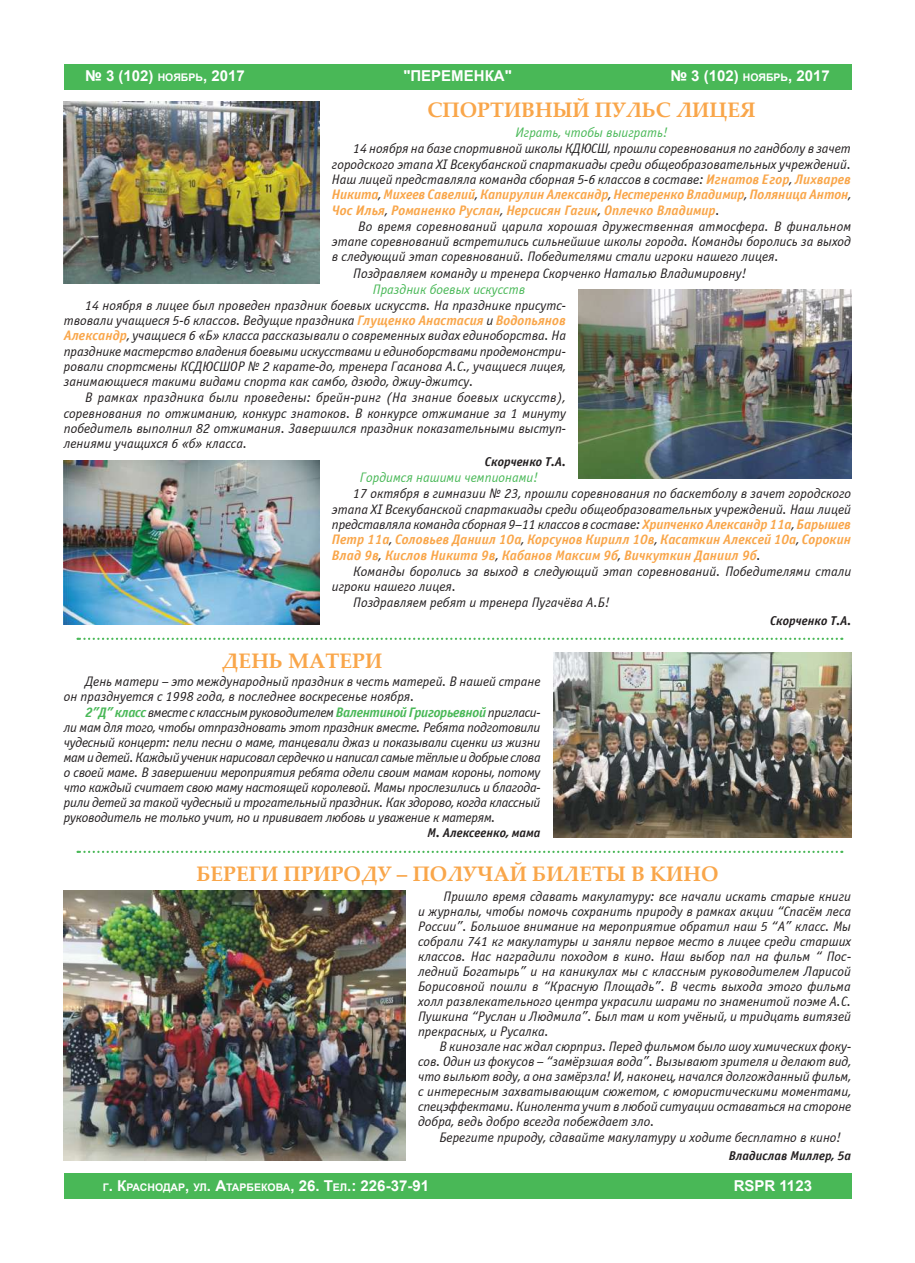
<style>
.page{position:relative;width:915px;height:1263px;background:#fff}
.page>*{position:absolute;margin:0;border:0;box-sizing:border-box;transform-origin:0 0}
.t1{font:700 21px "Palatino Linotype";color:#f9a64a}
.t2{font:700 15px "Arial";color:#fff}
.t3{font:italic 13.8px/15px "Officina Sans C";color:#231f20;text-align:justify}
.t4{font:italic 13.8px "Officina Sans C";color:#49b857}
.t5{font:italic 700 12.75px "Officina Sans C";color:#231f20}
.t6{font:700 10.5px "Arial";color:#fff}
.s1{font-size:10.5px}
.s2{font-weight:700;color:#f9a64a}
.s3{font-weight:700;color:#49b857}
.s4{font-size:15px}
</style>
<div class="page">
<div style="left:64px;top:1174px;width:786px;height:25px;background:#49b857"></div>
<div style="left:64px;top:64px;width:786px;height:25px;background:#49b857"></div>
<svg style="left:77px;top:638px;width:765px;height:2px"></svg>
<img style="left:64px;top:102px;width:255px;height:181px">
<img style="left:578px;top:289px;width:272px;height:189px">
<img style="left:64px;top:460px;width:255px;height:165px">
<img style="left:553px;top:652px;width:297px;height:185px">
<img style="left:64px;top:891px;width:341px;height:270px">
<svg style="left:77px;top:851px;width:765px;height:2px"></svg>
<p class="t2" style="left:85px;top:66px;width:161px">№ 3 (102) <span class="s1">ноябрь</span>, 2017</p>
<p class="t2" style="left:403px;top:66px;width:110px">"ПЕРЕМЕНКА"</p>
<p class="t2" style="left:670px;top:66px;width:161px">№ 3 (102) <span class="s1">ноябрь</span>, 2017</p>
<h1 class="t1" style="left:427px;top:95px;width:330px">Спортивный пульс лицея</h1>
<p class="t4" style="left:515px;top:125px;width:154px">Играть, чтобы выиграть!</p>
<p class="t3" style="left:332px;top:141px;width:520px;text-indent:21px">14 ноября на базе спортивной школы КДЮСШ, прошли соревнования по гандболу в зачет городского этапа XI Всекубанской спартакиады среди общеобразовательных учреждений.<br>Наш лицей представляла команда сборная 5-6 классов в составе: <span class="s2">Игнатов Егор</span>, <span class="s2">Лихварев Никита</span>, <span class="s2">Михеев Савелий</span>, <span class="s2">Капирулин Александр</span>, <span class="s2">Нестеренко Владимир</span>, <span class="s2">Поляница Антон</span>, <span class="s2">Чос Илья</span>, <span class="s2">Романенко Руслан</span>, <span class="s2">Нерсисян Гагик</span>, <span class="s2">Оплечко Владимир</span>.</p>
<p class="t3" style="left:358px;top:219px;width:494px">Во время соревнований царила хорошая дружественная атмосфера. В финальном</p>
<p class="t3" style="left:332px;top:234px;width:520px">этапе соревнований встретились сильнейшие школы города. Команды боролись за выход</p>
<p class="t3" style="left:332px;top:250px;width:448px">в следующий этап соревнований. Победителями стали игроки нашего лицея.</p>
<p class="t3" style="left:353px;top:266px;width:394px">Поздравляем команду и тренера Скорченко Наталью Владимировну!</p>
<p class="t4" style="left:373px;top:281px;width:154px">Праздник боевых искусств</p>
<p class="t3" style="left:64px;top:298px;width:503px;text-indent:21px">14 ноября в лицее был проведен праздник боевых искусств. На празднике присутс&shy;твовали учащиеся 5-6 классов. Ведущие праздника <span class="s2">Глущенко Анастасия</span> и <span class="s2">Водопьянов Александр</span>, учащиеся 6 «Б» класса рассказывали о современных видах единоборства. На празднике мастерство владения боевыми искусствами и единоборствами продемонстри&shy;ровали спортсмены КСДЮСШОР № 2 карате-до, тренера Гасанова А.С., учащиеся лицея, занимающиеся такими видами спорта как самбо, дзюдо, джиу-джитсу.</p>
<p class="t3" style="left:64px;top:390px;width:503px;text-indent:21px">В рамках праздника были проведены: брейн-ринг (На знание боевых искусств), соревнования по отжиманию, конкурс знатоков. В конкурсе отжимание за 1 минуту победитель выполнил 82 отжимания. Завершился праздник показательными выступ&shy;лениями учащихся 6 «б» класса.</p>
<p class="t5" style="left:485px;top:455px;width:82px">Скорченко Т.А.</p>
<p class="t4" style="left:360px;top:470px;width:180px">Гордимся нашими чемпионами!</p>
<p class="t3" style="left:332px;top:486px;width:520px;text-indent:21px">17 октября в гимназии № 23, прошли соревнования по баскетболу в зачет городского этапа XI Всекубанской спартакиады среди общеобразовательных учреждений. Наш лицей представляла команда сборная 9–11 классов в составе: <span class="s2">Хрипченко Александр 11а</span>, <span class="s2">Барышев Петр 11а</span>, <span class="s2">Соловьев Даниил 10а</span>, <span class="s2">Корсунов Кирилл 10в</span>, <span class="s2">Касаткин Алексей 10а</span>, <span class="s2">Сорокин Влад 9в</span>, <span class="s2">Кислов Никита 9в</span>, <span class="s2">Кабанов Максим 9б</span>, <span class="s2">Вичкуткин Даниил 9б</span>.</p>
<p class="t3" style="left:353px;top:564px;width:499px">Команды боролись за выход в следующий этап соревнований. Победителями стали</p>
<p class="t3" style="left:332px;top:579px;width:126px">игроки нашего лицея.</p>
<p class="t3" style="left:353px;top:595px;width:258px">Поздравляем ребят и тренера Пугачёва А.Б!</p>
<p class="t5" style="left:769px;top:613px;width:82px">Скорченко Т.А.</p>
<h1 class="t1" style="left:222px;top:646px;width:32px">ДЕНЬ</h1>
<h1 class="t1" style="left:288px;top:646px;width:67px">МАТЕРИ</h1>
<p class="t3" style="left:64px;top:674px;width:478px;text-indent:21px">День матери – это международный праздник в честь матерей. В нашей стране он празднуется с 1998 года, в последнее воскресенье ноября.</p>
<p class="t3" style="left:64px;top:705px;width:478px;text-indent:21px"><span class="s3">2”Д” класс</span> вместе с классным руководителем <span class="s3">Валентиной Григорьевной</span> пригласи&shy;ли мам для того, чтобы отпраздновать этот праздник вместе. Ребята подготовили чудесный концерт: пели песни о маме, танцевали джаз и показывали сценки из жизни мам и детей. Каждый ученик нарисовал сердечко и написал самые тёплые и добрые слова о своей маме. В завершении мероприятия ребята одели своим мамам короны, потому что каждый считает свою маму настоящей королевой. Мамы прослезились и благода&shy;рили детей за такой чудесный и трогательный праздник. Как здорово, когда классный руководитель не только учит, но и прививает любовь и уважение к матерям.</p>
<p class="t5" style="left:427px;top:826px;width:114px">М. Алексеенко, мама</p>
<h1 class="t1" style="left:196px;top:858px;width:15px">БЕРЕГИ</h1>
<h1 class="t1" style="left:283px;top:858px;width:17px">ПРИРО</h1>
<h1 class="t1" style="left:361px;top:858px;width:69px">ДУ – ПОЛУЧАЙ</h1>
<h1 class="t1" style="left:532px;top:858px;width:16px">БИЛЕ</h1>
<h1 class="t1" style="left:592px;top:858px;width:76px">ТЫВКИНО</h1>
<p class="t3" style="left:418px;top:889px;width:434px;text-indent:25px">Пришло время сдавать макулатуру: все начали искать старые книги и журналы, чтобы помочь сохранить природу в рамках акции “Спасём леса России”. Большое внимание на мероприятие обратил наш 5 “А” класс. Мы собрали 741 кг макулатуры и заняли первое место в лицее среди старших классов. Нас наградили походом в кино. Наш выбор пал на фильм “ Пос&shy;ледний Богатырь” и на каникулах мы с классным руководителем Ларисой Борисовной пошли в “Красную Площадь”. В честь выхода этого фильма холл развлекательного центра украсили шарами по знаменитой поэме А.С.<br>Пушкина “Руслан и Людмила”. Был там и кот учёный, и тридцать витязей прекрасных, и Русалка.</p>
<p class="t3" style="left:418px;top:1039px;width:434px;text-indent:21px">В кинозале нас ждал сюрприз. Перед фильмом было шоу химических фоку&shy;сов. Один из фокусов – “замёрзшая вода”. Вызывают зрителя и делают вид, что выльют воду, а она замёрзла! И, наконец, начался долгожданный фильм, с интересным захватывающим сюжетом, с юмористическими моментами, спецэффектами. Кинолента учит в любой ситуации оставаться на стороне добра, ведь добро всегда побеждает зло.</p>
<p class="t3" style="left:439px;top:1130px;width:403px">Берегите природу, сдавайте макулатуру и ходите бесплатно в кино!</p>
<p class="t5" style="left:728px;top:1148px;width:124px">Владислав Миллер, 5а</p>
<p class="t6" style="left:103px;top:1180px;width:327px">г<span class="s4">. К</span>раснодар<span class="s4">,</span> ул<span class="s4">. А</span>тарбекова<span class="s4">, 26. Т</span>ел<span class="s4">.: 226-37-91</span></p>
<p class="t2" style="left:733px;top:1176px;width:80px">RSPR 1123</p>
</div>
